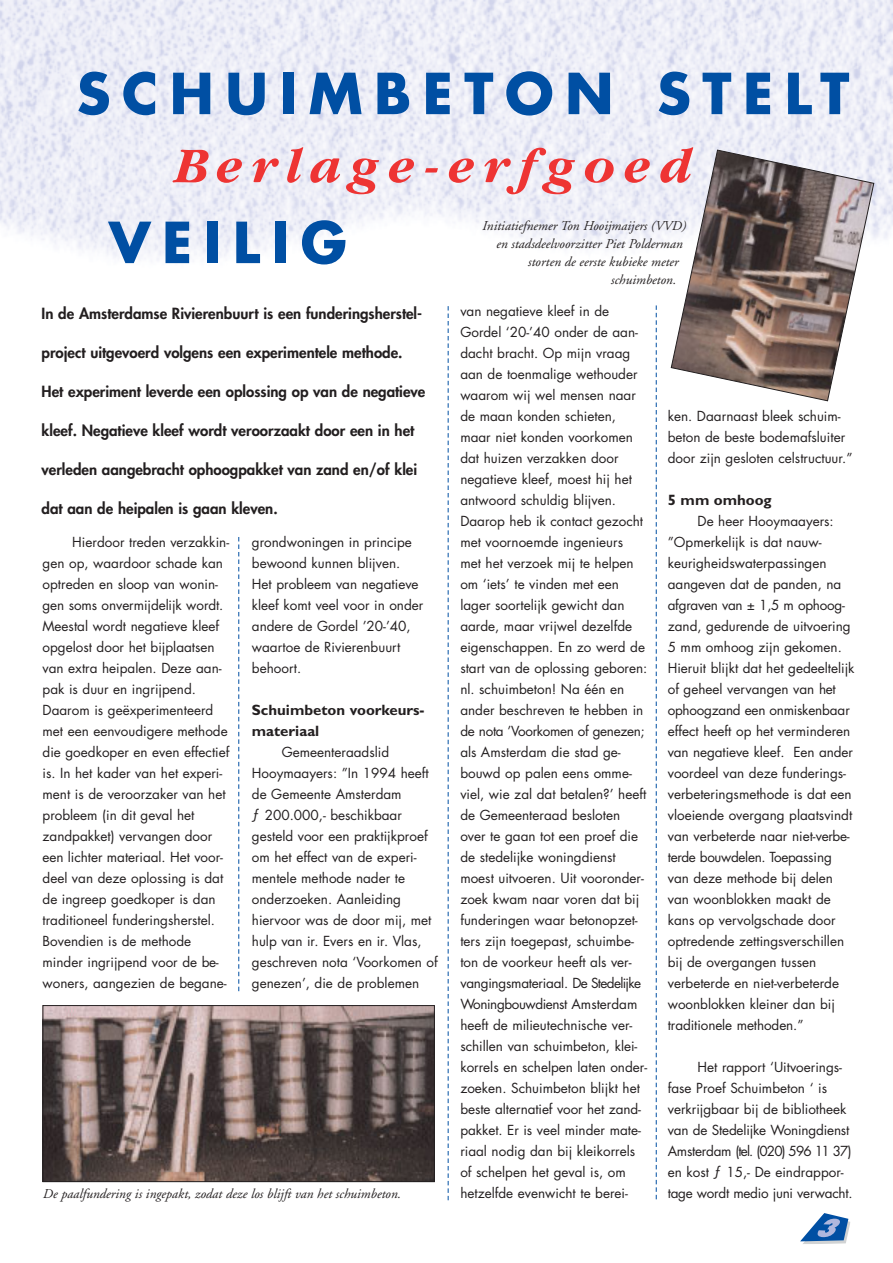
<style>
.page{position:relative;width:893px;height:1263px;background:#fff}
.page>*{position:absolute;margin:0;border:0;box-sizing:border-box;transform-origin:0 0}
.t1{font:700 55.05px "Futura";letter-spacing:.205em;color:#004fa3}
.t2{font:italic 700 51.75px "Garamond";letter-spacing:.17em;color:#ee3433}
.t3{font:800 15px "Futura";color:#231f20}
.t4{font:700 15px/21px "Gill Sans";color:#231f20}
.t5{font:13.5px/21px "Futura";color:#231f20}
.t6{font:italic 13.5px "Adobe Garamond";color:#231f20}
</style>
<div class="page">
<img style="left:0;top:0;width:892px;height:260px">
<svg style="left:656px;top:305px;width:1px;height:894px"></svg>
<svg style="left:448px;top:306px;width:1px;height:894px"></svg>
<svg style="left:238px;top:537px;width:1px;height:454px"></svg>
<svg style="left:800px;top:1213px;width:50px;height:31px"></svg>
<img style="left:45px;top:1007px;width:388px;height:173px">
<div style="left:43px;top:1005px;width:392px;height:177px;border:1px solid #231f20"></div>
<svg style="left:670px;top:149px;width:204px;height:253px"></svg>
<h1 class="t1" style="left:77px;top:68px;width:774px">SCHUIMBETON STELT</h1>
<h2 class="t2" style="left:177px;top:147px;width:519px">Berlage-erfgoed</h2>
<h1 class="t1" style="left:109px;top:217px;width:240px">VEILIG</h1>
<p class="t6" style="left:482px;top:220px;width:205px">Initiatiefnemer Ton Hooijmaijers (VVD)</p>
<p class="t6" style="left:495px;top:238px;width:188px">en stadsdeelvoorzitter Piet Polderman</p>
<p class="t6" style="left:527px;top:256px;width:152px">storten de eerste kubieke meter</p>
<p class="t6" style="left:610px;top:274px;width:67px">schuimbeton.</p>
<p class="t3" style="left:42px;top:306px;width:382px">In de Amsterdamse Rivierenbuurt is een funderingsherstel-</p>
<p class="t3" style="left:42px;top:345px;width:362px">project uitgevoerd volgens een experimentele methode.</p>
<p class="t3" style="left:42px;top:384px;width:385px">Het experiment leverde een oplossing op van de negatieve</p>
<p class="t3" style="left:42px;top:423px;width:374px">kleef. Negatieve kleef wordt veroorzaakt door een in het</p>
<p class="t3" style="left:42px;top:462px;width:377px">verleden aangebracht ophoogpakket van zand en/of klei</p>
<p class="t3" style="left:42px;top:501px;width:237px">dat aan de heipalen is gaan kleven.</p>
<p class="t5" style="left:43px;top:533px;width:188px;text-indent:30px">Hierdoor treden verzakkin&shy;gen op, waardoor schade kan optreden en sloop van wonin&shy;gen soms onvermijdelijk wordt.<br>Meestal wordt negatieve kleef opgelost door het bijplaatsen van extra heipalen. Deze aan&shy;pak is duur en ingrijpend.<br>Daarom is geëxperimenteerd met een eenvoudigere methode die goedkoper en even effectief is. In het kader van het experi&shy;ment is de veroorzaker van het probleem (in dit geval het zandpakket) vervangen door een lichter materiaal. Het voor&shy;deel van deze oplossing is dat de ingreep goedkoper is dan traditioneel funderingsherstel.<br>Bovendien is de methode minder ingrijpend voor de be&shy;woners, aangezien de begane-</p>
<p class="t5" style="left:252px;top:533px;width:173px">grondwoningen in principe bewoond kunnen blijven.<br>Het probleem van negatieve kleef komt veel voor in onder andere de Gordel ’20-’40, waartoe de Rivierenbuurt behoort.</p>
<p class="t4" style="left:252px;top:701px;width:174px">Schuimbeton voorkeurs&shy;materiaal</p>
<p class="t5" style="left:252px;top:743px;width:187px;text-indent:30px">Gemeenteraadslid<br>Hooymaayers: ”In 1994 heeft de Gemeente Amsterdam<br>ƒ 200.000,- beschikbaar gesteld voor een praktijkproef om het effect van de experi&shy;mentele methode nader te onderzoeken. Aanleiding hiervoor was de door mij, met hulp van ir. Evers en ir. Vlas, geschreven nota ‘Voorkomen of genezen’, die de problemen</p>
<p class="t6" style="left:43px;top:1188px;width:359px">De paalfundering is ingepakt, zodat deze los blijft van het schuimbeton.</p>
<p class="t5" style="left:460px;top:302px;width:188px">van negatieve kleef in de<br>Gordel ‘20-’40 onder de aan&shy;dacht bracht. Op mijn vraag aan de toenmalige wethouder waarom wij wel mensen naar de maan konden schieten, maar niet konden voorkomen dat huizen verzakken door negatieve kleef, moest hij het antwoord schuldig blijven.<br>Daarop heb ik contact gezocht met voornoemde ingenieurs<br>met het verzoek mij te helpen om ‘iets’ te vinden met een lager soortelijk gewicht dan aarde, maar vrijwel dezelfde eigenschappen. En zo werd de start van de oplossing geboren: nl. schuimbeton! Na één en ander beschreven te hebben in de nota ’Voorkomen of genezen; als Amsterdam die stad ge&shy;bouwd op palen eens omme&shy;viel, wie zal dat betalen?’ heeft de Gemeenteraad besloten over te gaan tot een proef die de stedelijke woningdienst moest uitvoeren. Uit vooronder&shy;zoek kwam naar voren dat bij funderingen waar betonopzet&shy;ters zijn toegepast, schuimbe&shy;ton de voorkeur heeft als ver&shy;vangingsmateriaal. De Stedelijke<br>Woningbouwdienst Amsterdam heeft de milieutechnische ver&shy;schillen van schuimbeton, klei&shy;korrels en schelpen laten onder&shy;zoeken. Schuimbeton blijkt het beste alternatief voor het zand&shy;pakket. Er is veel minder mate&shy;riaal nodig dan bij kleikorrels of schelpen het geval is, om hetzelfde evenwicht te berei-</p>
<p class="t5" style="left:667px;top:407px;width:186px">ken. Daarnaast bleek schuim&shy;beton de beste bodemafsluiter door zijn gesloten celstructuur.”</p>
<p class="t4" style="left:667px;top:491px;width:105px">5 mm omhoog</p>
<p class="t5" style="left:667px;top:512px;width:188px;text-indent:30px">De heer Hooymaayers: ”Opmerkelijk is dat nauw&shy;keurigheidswaterpassingen aangeven dat de panden, na afgraven van ± 1,5 m ophoog&shy;zand, gedurende de uitvoering<br>5 mm omhoog zijn gekomen.<br>Hieruit blijkt dat het gedeeltelijk of geheel vervangen van het ophoogzand een onmiskenbaar effect heeft op het verminderen van negatieve kleef. Een ander voordeel van deze funderings&shy;verbeteringsmethode is dat een vloeiende overgang plaatsvindt van verbeterde naar niet-verbe&shy;terde bouwdelen. Toepassing van deze methode bij delen van woonblokken maakt de kans op vervolgschade door optredende zettingsverschillen bij de overgangen tussen verbeterde en niet-verbeterde woonblokken kleiner dan bij traditionele methoden.”</p>
<p class="t5" style="left:667px;top:1058px;width:186px;text-indent:30px">Het rapport ‘Uitvoerings&shy;fase Proef Schuimbeton ‘ is verkrijgbaar bij de bibliotheek van de Stedelijke Woningdienst<br>Amsterdam (tel. (020) 596 11 37) en kost ƒ 15,- De eindrappor&shy;tage wordt medio juni verwacht.</p>
</div>
